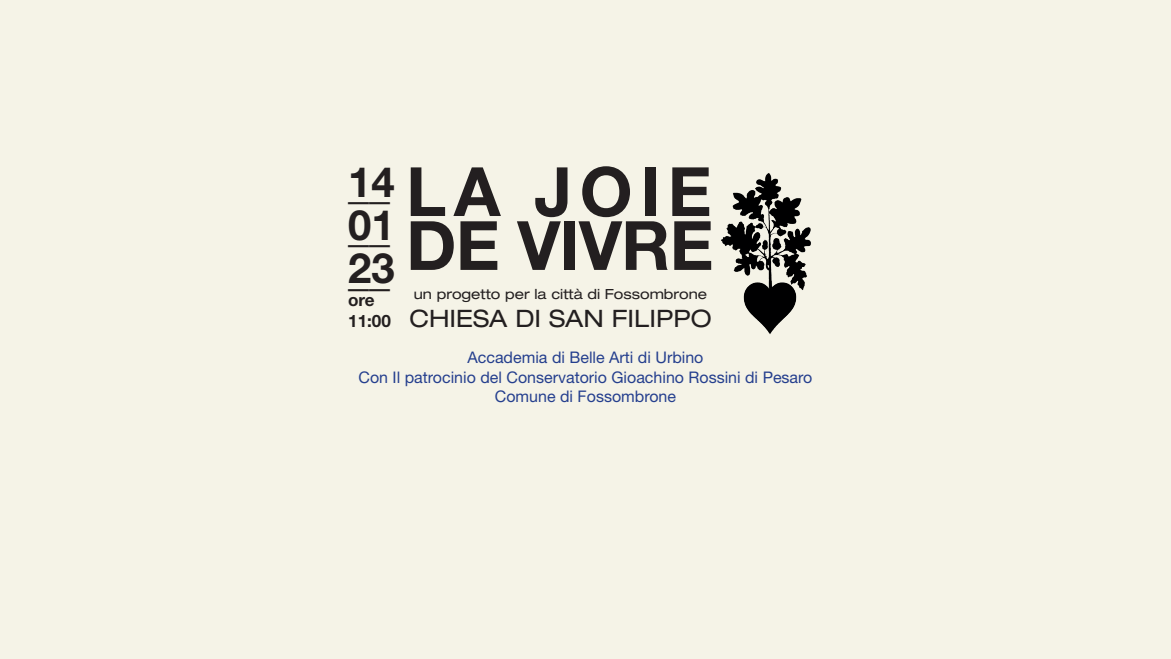
<style>
.page{position:relative;width:1171px;height:659px;background:#fff}
.page>*{position:absolute;margin:0;border:0;box-sizing:border-box;transform-origin:0 0}
.t1{font:700 68px/53.8px "Helvetica Neue LT Std";letter-spacing:-.01em;color:#231f20}
.t2{font:700 41.8px/43.1px "Helvetica Neue LT Std";color:#231f20;text-align:justify}
.t3{font:expanded 24px "Helvetica Neue LT Std";color:#231f20}
.t4{font:700 17.1px/20.5px "Helvetica Neue LT Std";color:#231f20}
.t5{font:16px/19.2px "Helvetica Neue LT Std";color:#253f8e;text-align:center}
.t6{font:expanded 14px "Helvetica Neue LT Std";color:#231f20}
</style>
<div class="page">
<div style="left:0;top:0;width:1170px;height:658px;background:#f5f3e7"></div>
<img style="left:721px;top:173px;width:90px;height:161px">
<h2 class="t2" style="left:348px;top:161px;width:48px">14__ 01__ 23__</h2>
<p class="t4" style="left:348px;top:289px;width:44px">ore<br>11:00</p>
<h1 class="t1" style="left:406px;top:163px;width:309px">LA JOIE<br>DE VIVRE</h1>
<p class="t6" style="left:414px;top:285px;width:295px">un progetto per la città di Fossombrone</p>
<h3 class="t3" style="left:409px;top:304px;width:303px">CHIESA DI SAN FILIPPO</h3>
<p class="t5" style="left:358px;top:347px;width:455px">Accademia di Belle Arti di Urbino<br>Con Il patrocinio del Conservatorio Gioachino Rossini di Pesaro<br>Comune di Fossombrone</p>
</div>
